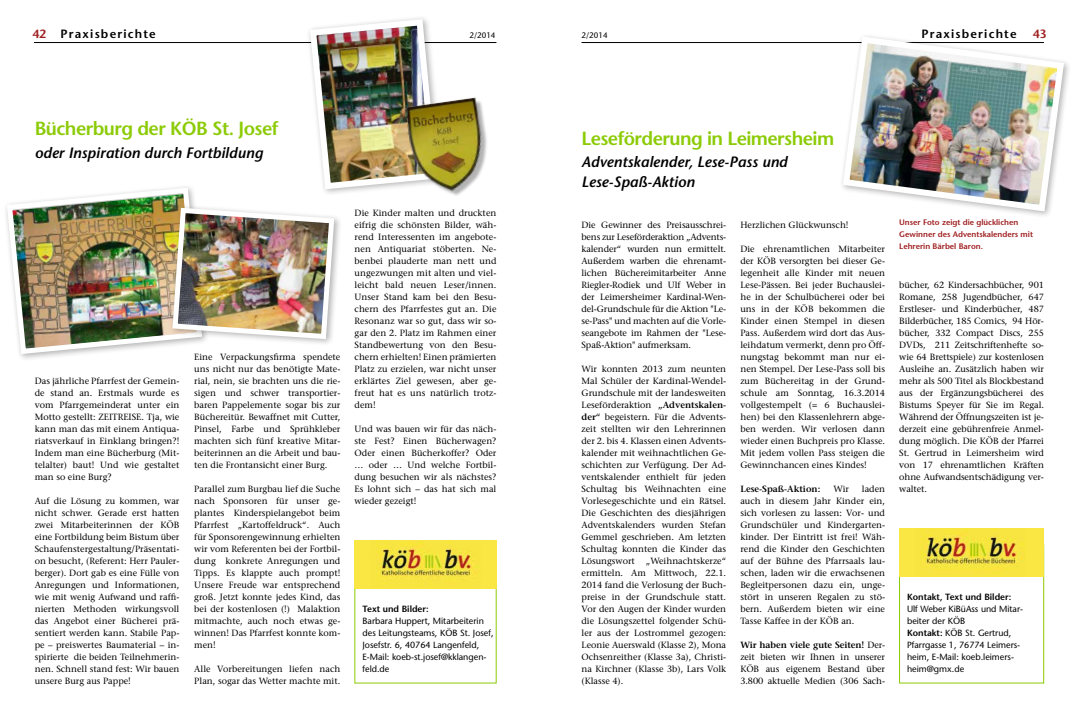
<style>
.page{position:relative;width:1078px;height:723px;background:#fff}
.page>*{position:absolute;margin:0;border:0;box-sizing:border-box;transform-origin:0 0}
.t1{font:600 19px "Stone Sans";letter-spacing:-.03em;color:#8ccb06}
.t2{font:italic 600 15px/20px "Stone Sans";color:#000}
.t3{font:600 12px "Stone Sans";letter-spacing:.1em;color:#000}
.t4{font:600 12px "Stone Sans";color:#9f1e20}
.t5{font:9px/12px "Stone Serif";color:#000;text-align:justify}
.t6{font:9px/12px "Stone Sans";color:#000}
.t7{font:600 9px "Stone Sans";color:#000}
.t8{font:600 9px "Stone Serif";color:#000}
.t9{font:600 8px/12px "Stone Sans";color:#9f1e20}
.t10{font:8px "Stone Sans";color:#000}
.s1{color:#9f1e20}
.s2{font-weight:600}
</style>
<div class="page">
<hr style="left:34px;top:42px;width:462px;height:1px;background:#000">
<img style="left:899px;top:528px;width:144px;height:48px">
<img style="left:6px;top:187px;width:188px;height:170px">
<div style="left:168px;top:203px;width:174px;height:143px;background:#000;opacity:.3"></div>
<img style="left:170px;top:205px;width:167px;height:137px">
<div style="left:306px;top:15px;width:139px;height:182px;background:#fff"></div>
<img style="left:306px;top:18px;width:135px;height:175px">
<img style="left:354px;top:540px;width:142px;height:48px">
<hr style="left:581px;top:42px;width:462px;height:1px;background:#000">
<img style="left:842px;top:36px;width:225px;height:179px">
<img style="left:397px;top:74px;width:90px;height:122px">
<p class="t10" style="left:581px;top:30px;width:28px">2/2014</p>
<h3 class="t3" style="left:921px;top:26px;width:97px">Praxisberichte</h3>
<h3 class="t4" style="left:1032px;top:26px;width:15px">43</h3>
<h3 class="t3" style="left:32px;top:26px;width:125px"><span class="s1">42</span> Praxisberichte</h3>
<p class="t10" style="left:469px;top:30px;width:28px">2/2014</p>
<h3 class="t3" style="left:1010px;top:26px;width:8px">x</h3>
<h1 class="t1" style="left:35px;top:116px;width:245px">Bücherburg der KÖB St. Josef</h1>
<h2 class="t2" style="left:35px;top:142px;width:230px">oder Inspiration durch Fortbildung</h2>
<p class="t5" style="left:35px;top:375px;width:146px">Das jährliche Pfarrfest der Gemein&shy;de stand an. Erstmals wurde es vom Pfarrgemeinderat unter ein Motto gestellt: ZEITREISE. Tja, wie kann man das mit einem Antiqua&shy;riatsverkauf in Einklang bringen?!<br>Indem man eine Bücherburg (Mit&shy;telalter) baut! Und wie gestaltet man so eine Burg?</p>
<p class="t5" style="left:35px;top:495px;width:146px">Auf die Lösung zu kommen, war nicht schwer. Gerade erst hatten zwei Mitarbeiterinnen der KÖB eine Fortbildung beim Bistum über Schaufenstergestaltung/Präsentati&shy;on besucht, (Referent: Herr Pauler&shy;berger). Dort gab es eine Fülle von Anregungen und Informationen, wie mit wenig Aufwand und raffi&shy;nierten Methoden wirkungsvoll das Angebot einer Bücherei prä&shy;sentiert werden kann. Stabile Pap&shy;pe – preiswertes Baumaterial – in&shy;spirierte die beiden Teilnehmerin&shy;nen. Schnell stand fest: Wir bauen unsere Burg aus Pappe!</p>
<p class="t5" style="left:194px;top:351px;width:147px">Eine Verpackungsfirma spendete uns nicht nur das benötigte Mate&shy;rial, nein, sie brachten uns die rie&shy;sigen und schwer transportier&shy;baren Pappelemente sogar bis zur Büchereitür. Bewaffnet mit Cutter, Pinsel, Farbe und Sprühkleber machten sich fünf kreative Mitar&shy;beiterinnen an die Arbeit und bau&shy;ten die Frontansicht einer Burg.</p>
<p class="t5" style="left:194px;top:483px;width:147px">Parallel zum Burgbau lief die Suche nach Sponsoren für unser ge&shy;plantes Kinderspielangebot beim Pfarrfest „Kartoffeldruck“. Auch für Sponsorengewinnung erhielten wir vom Referenten bei der Fortbil&shy;dung konkrete Anregungen und Tipps. Es klappte auch prompt!<br>Unsere Freude war entsprechend groß. Jetzt konnte jedes Kind, das bei der kostenlosen (!) Malaktion mitmachte, auch noch etwas ge&shy;winnen! Das Pfarrfest konnte kom&shy;men!</p>
<p class="t5" style="left:194px;top:663px;width:147px">Alle Vorbereitungen liefen nach<br>Plan, sogar das Wetter machte mit.</p>
<p class="t5" style="left:354px;top:207px;width:143px">Die Kinder malten und druckten eifrig die schönsten Bilder, wäh&shy;rend Interessenten im angebote&shy;nen Antiquariat stöberten. Ne&shy;benbei plauderte man nett und ungezwungen mit alten und viel&shy;leicht bald neuen Leser/innen.<br>Unser Stand kam bei den Besu&shy;chern des Pfarrfestes gut an. Die Resonanz war so gut, dass wir so&shy;gar den 2. Platz im Rahmen einer Standbewertung von den Besu&shy;chern erhielten! Einen prämierten Platz zu erzielen, war nicht unser erklärtes Ziel gewesen, aber ge&shy;freut hat es uns natürlich trotz&shy;dem!</p>
<p class="t5" style="left:354px;top:423px;width:143px">Und was bauen wir für das näch&shy;ste Fest? Einen Bücherwagen?<br>Oder einen Bücherkoffer? Oder … oder … Und welche Fortbil&shy;dung besuchen wir als nächstes?<br>Es lohnt sich – das hat sich mal wieder gezeigt!</p>
<p class="t7" style="left:362px;top:603px;width:68px">Text und Bilder:</p>
<p class="t6" style="left:362px;top:615px;width:133px">Barbara Huppert, Mitarbeiterin des Leitungsteams, KÖB St. Josef,<br>Josefstr. 6, 40764 Langenfeld,<br>E-Mail: koeb-st.josef@kklangen&shy;feld.de</p>
<h1 class="t1" style="left:581px;top:126px;width:254px">Leseförderung in Leimersheim</h1>
<h2 class="t2" style="left:581px;top:152px;width:207px">Adventskalender, Lese-Pass und<br>Lese-Spaß-Aktion</h2>
<p class="t5" style="left:581px;top:219px;width:146px">Die Gewinner des Preisausschrei&shy;bens zur Leseförderaktion „Advents&shy;kalender“ wurden nun ermittelt.<br>Außerdem warben die ehrenamt&shy;lichen Büchereimitarbeiter Anne Riegler-Rodiek und Ulf Weber in der Leimersheimer Kardinal-Wen&shy;del-Grundschule für die Aktion "Le&shy;se-Pass" und machten auf die Vorle&shy;seangebote im Rahmen der "Lese-Spaß-Aktion" aufmerksam.</p>
<p class="t5" style="left:581px;top:363px;width:146px">Wir konnten 2013 zum neunten Mal Schüler der Kardinal-Wendel-Grundschule mit der landesweiten Leseförderaktion <span class="s2">„Adventskalen&shy;der“</span> begeistern. Für die Advents&shy;zeit stellten wir den Lehrerinnen der 2. bis 4. Klassen einen Advents&shy;kalender mit weihnachtlichen Ge&shy;schichten zur Verfügung. Der Ad&shy;ventskalender enthielt für jeden Schultag bis Weihnachten eine Vorlesegeschichte und ein Rätsel.<br>Die Geschichten des diesjährigen Adventskalenders wurden Stefan Gemmel geschrieben. Am letzten Schultag konnten die Kinder das Lösungswort „Weihnachtskerze“ ermitteln. Am Mittwoch, 22.1.<br>2014 fand die Verlosung der Buch&shy;preise in der Grundschule statt.<br>Vor den Augen der Kinder wurden die Lösungszettel folgender Schü&shy;ler aus der Lostrommel gezogen:<br>Leonie Auerswald (Klasse 2), Mona Ochsenreither (Klasse 3a), Christi&shy;na Kirchner (Klasse 3b), Lars Volk (Klasse 4).</p>
<p class="t5" style="left:740px;top:219px;width:110px">Herzlichen Glückwunsch!</p>
<p class="t5" style="left:740px;top:243px;width:146px">Die ehrenamtlichen Mitarbeiter der KÖB versorgten bei dieser Ge&shy;legenheit alle Kinder mit neuen Lese-Pässen. Bei jeder Buchauslei&shy;he in der Schulbücherei oder bei uns in der KÖB bekommen die Kinder einen Stempel in diesen Pass. Außerdem wird dort das Aus&shy;leihdatum vermerkt, denn pro Öff&shy;nungstag bekommt man nur ei&shy;nen Stempel. Der Lese-Pass soll bis zum Büchereitag in der Grund&shy;schule am Sonntag, 16.3.2014 vollgestempelt (= 6 Buchauslei&shy;hen) bei den Klassenlehrern abge&shy;ben werden. Wir verlosen dann wieder einen Buchpreis pro Klasse.<br>Mit jedem vollen Pass steigen die Gewinnchancen eines Kindes!</p>
<p class="t8" style="left:740px;top:483px;width:81px">Lese-Spaß-Aktion:</p>
<p class="t5" style="left:833px;top:483px;width:17px">Wir</p>
<p class="t5" style="left:740px;top:483px;width:146px;text-indent:121px">laden auch in diesem Jahr Kinder ein, sich vorlesen zu lassen: Vor- und Grundschüler und Kindergarten&shy;kinder. Der Eintritt ist frei! Wäh&shy;rend die Kinder den Geschichten auf der Bühne des Pfarrsaals lau&shy;schen, laden wir die erwachsenen Begleitpersonen dazu ein, unge&shy;stört in unseren Regalen zu stö&shy;bern. Außerdem bieten wir eine Tasse Kaffee in der KÖB an.</p>
<p class="t5" style="left:740px;top:639px;width:146px"><span class="s2">Wir haben viele gute Seiten!</span> Der&shy;zeit bieten wir Ihnen in unserer KÖB aus eigenem Bestand über 3.800 aktuelle Medien (306 Sach-</p>
<p class="t9" style="left:899px;top:216px;width:135px">Unser Foto zeigt die glücklichen<br>Gewinner des Adventskalenders mit<br>Lehrerin Bärbel Baron.</p>
<p class="t5" style="left:899px;top:279px;width:146px">bücher, 62 Kindersachbücher, 901<br>Romane, 258 Jugendbücher, 647<br>Erstleser- und Kinderbücher, 487<br>Bilderbücher, 185 Comics, 94 Hör&shy;bücher, 332 Compact Discs, 255<br>DVDs, 211 Zeitschriftenhefte so&shy;wie 64 Brettspiele) zur kostenlosen Ausleihe an. Zusätzlich haben wir mehr als 500 Titel als Blockbestand aus der Ergänzungsbücherei des Bistums Speyer für Sie im Regal.<br>Während der Öffnungszeiten ist je&shy;derzeit eine gebührenfreie Anmel&shy;dung möglich. Die KÖB der Pfarrei St. Gertrud in Leimersheim wird von 17 ehrenamtlichen Kräften ohne Aufwandsentschädigung ver&shy;waltet.</p>
<p class="t7" style="left:906px;top:591px;width:106px">Kontakt, Text und Bilder:</p>
<p class="t6" style="left:906px;top:603px;width:117px">Ulf Weber KiBüAss und Mitar&shy;beiter der KÖB<br><span class="s2">Kontakt:</span> KÖB St. Gertrud,<br>Pfarrgasse 1, 76774 Leimers&shy;heim, E-Mail: koeb.leimers&shy;heim@gmx.de</p>
</div>
